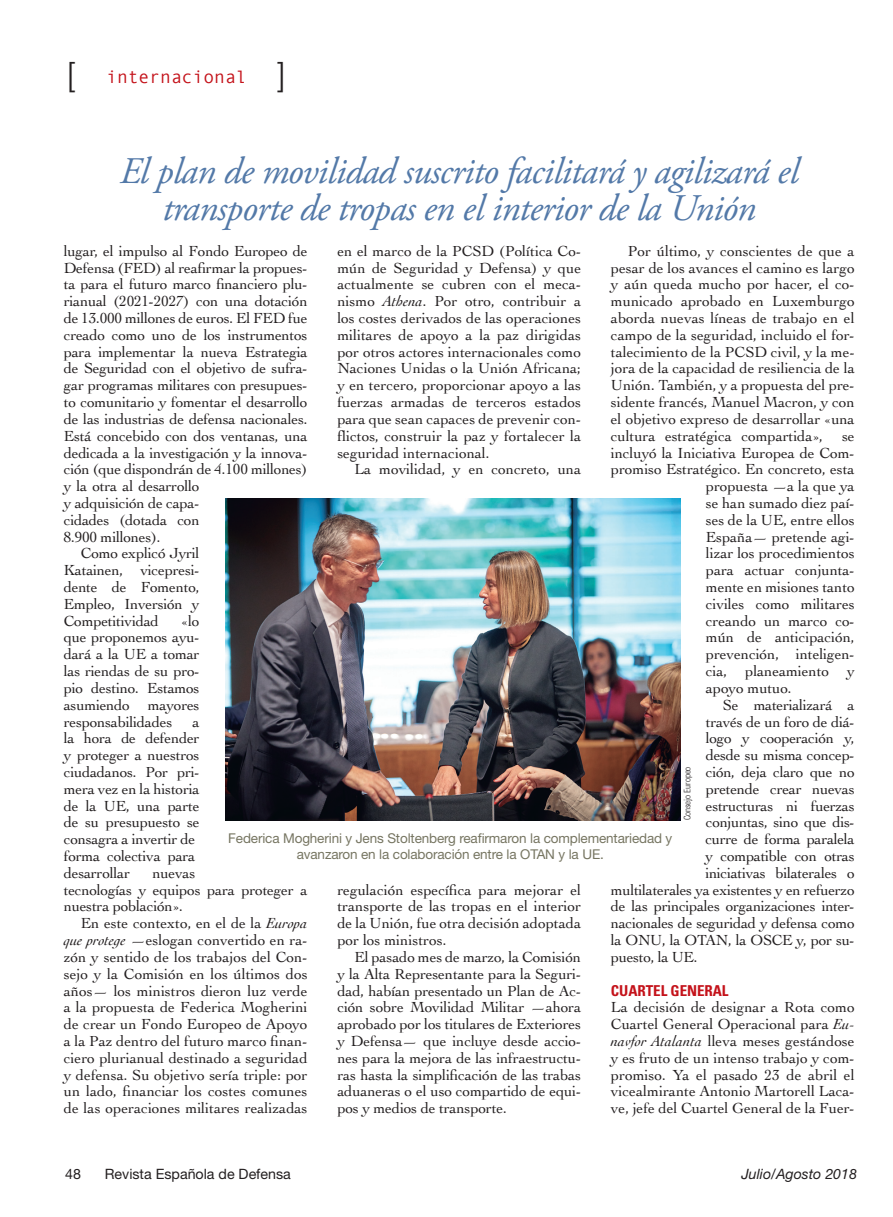
<style>
.page{position:relative;width:893px;height:1217px;background:#fff}
.page>*{position:absolute;margin:0;border:0;box-sizing:border-box;transform-origin:0 0}
.t1{font:italic 37.5px/37.5px "Adobe Garamond Pro";letter-spacing:-.02em;color:#5379a8;text-align:center}
.t2{font:300 33px "Helvetica Neue";color:#231f20}
.t3{font:18px "Monotypecom";color:#c4121a}
.t4{font:15.3px/16.8px "Cochin";letter-spacing:-.015em;color:#231f20;text-align:justify}
.t5{font:700 condensed 15px "Univers";letter-spacing:-.005em;color:#c4121a}
.t6{font:14.25px "Helvetica Neue";color:#231f20}
.t7{font:italic 14.25px "Helvetica Neue";color:#231f20}
.t8{font:13.5px/15.8px "Helvetica Neue";letter-spacing:-.01em;color:#767561;text-align:center}
.t9{font:300 condensed 9px "Univers";letter-spacing:-.005em;color:#231f20}
.s1{font-family:"Helvetica Neue";font-weight:300;font-size:33px;color:#231f20}
.s2{font-style:italic}
</style>
<div class="page">
<img style="left:225px;top:498px;width:455px;height:322px">
<h2 class="t2" style="left:67px;top:54px;width:9px">[</h2>
<p class="t3" style="left:106px;top:67px;width:181px">internacional <span class="s1">]</span></p>
<h1 class="t1" style="left:120px;top:153px;width:680px">El plan de movilidad suscrito facilitará y agilizará el transporte de tropas en el interior de la Unión</h1>
<p class="t4" style="left:337px;top:242px;width:245px">en el marco de la PCSD (Política Co&shy;mún de Seguridad y Defensa) y que actualmente se cubren con el meca&shy;nismo <span class="s2">Athena</span>. Por otro, contribuir a los costes derivados de las operaciones militares de apoyo a la paz dirigidas por otros actores internacionales como Naciones Unidas o la Unión Africana; y en tercero, proporcionar apoyo a las fuerzas armadas de terceros estados para que sean capaces de prevenir con&shy;flictos, construir la paz y fortalecer la seguridad internacional.</p>
<p class="t4" style="left:354px;top:460px;width:228px">La movilidad, y en concreto, una</p>
<p class="t4" style="left:64px;top:242px;width:245px">lugar, el impulso al Fondo Europeo de</p>
<p class="t4" style="left:64px;top:258px;width:245px">Defensa (FED) al reafirmar la propues-</p>
<p class="t4" style="left:64px;top:275px;width:245px">ta para el futuro marco financiero plu-</p>
<p class="t4" style="left:64px;top:292px;width:245px">rianual (2021-2027) con una dotación</p>
<p class="t4" style="left:64px;top:309px;width:245px">de 13.000 millones de euros. El FED fue</p>
<p class="t4" style="left:64px;top:326px;width:245px">creado como uno de los instrumentos</p>
<p class="t4" style="left:64px;top:342px;width:245px">para implementar la nueva Estrategia</p>
<p class="t4" style="left:64px;top:359px;width:245px">de Seguridad con el objetivo de sufra-</p>
<p class="t4" style="left:64px;top:376px;width:245px">gar programas militares con presupues-</p>
<p class="t4" style="left:64px;top:393px;width:245px">to comunitario y fomentar el desarrollo</p>
<p class="t4" style="left:64px;top:410px;width:245px">de las industrias de defensa nacionales.</p>
<p class="t4" style="left:64px;top:426px;width:245px">Está concebido con dos ventanas, una</p>
<p class="t4" style="left:64px;top:443px;width:245px">dedicada a la investigación y la innova-</p>
<p class="t4" style="left:64px;top:460px;width:245px">ción (que dispondrán de 4.100 millones)</p>
<p class="t4" style="left:64px;top:477px;width:137px">y la otra al desarrollo</p>
<p class="t4" style="left:64px;top:494px;width:137px">y adquisición de capa-</p>
<p class="t4" style="left:64px;top:510px;width:137px">cidades (dotada con</p>
<p class="t4" style="left:64px;top:527px;width:98px">8.900 millones).</p>
<p class="t4" style="left:81px;top:544px;width:120px">Como explicó Jyril</p>
<p class="t4" style="left:64px;top:561px;width:137px">Katainen, vicepresi-</p>
<p class="t4" style="left:64px;top:578px;width:137px">dente de Fomento,</p>
<p class="t4" style="left:64px;top:594px;width:137px">Empleo, Inversión y</p>
<p class="t4" style="left:64px;top:611px;width:97px">Competitividad</p>
<p class="t4" style="left:628px;top:242px;width:228px">Por último, y conscientes de que a</p>
<p class="t4" style="left:611px;top:258px;width:245px">pesar de los avances el camino es largo</p>
<p class="t4" style="left:611px;top:275px;width:245px">y aún queda mucho por hacer, el co-</p>
<p class="t4" style="left:611px;top:292px;width:245px">municado aprobado en Luxemburgo</p>
<p class="t4" style="left:611px;top:309px;width:245px">aborda nuevas líneas de trabajo en el</p>
<p class="t4" style="left:611px;top:326px;width:245px">campo de la seguridad, incluido el for-</p>
<p class="t4" style="left:611px;top:342px;width:245px">talecimiento de la PCSD civil, y la me-</p>
<p class="t4" style="left:611px;top:359px;width:245px">jora de la capacidad de resiliencia de la</p>
<p class="t4" style="left:611px;top:376px;width:245px">Unión. También, y a propuesta del pre-</p>
<p class="t4" style="left:611px;top:393px;width:245px">sidente francés, Manuel Macron, y con</p>
<p class="t4" style="left:611px;top:410px;width:245px">el objetivo expreso de desarrollar «una</p>
<p class="t4" style="left:611px;top:426px;width:245px">cultura estratégica compartida», se</p>
<p class="t4" style="left:611px;top:443px;width:245px">incluyó la Iniciativa Europea de Com-</p>
<p class="t4" style="left:611px;top:460px;width:245px">promiso Estratégico. En concreto, esta</p>
<p class="t4" style="left:706px;top:477px;width:150px">propuesta —a la que ya</p>
<p class="t4" style="left:706px;top:494px;width:150px">se han sumado diez paí-</p>
<p class="t4" style="left:706px;top:510px;width:150px">ses de la UE, entre ellos</p>
<p class="t4" style="left:706px;top:527px;width:150px">España— pretende agi-</p>
<p class="t4" style="left:706px;top:544px;width:150px">lizar los procedimientos</p>
<p class="t4" style="left:706px;top:561px;width:150px">para actuar conjunta-</p>
<p class="t4" style="left:706px;top:578px;width:150px">mente en misiones tanto</p>
<p class="t4" style="left:706px;top:594px;width:150px">civiles como militares</p>
<p class="t4" style="left:706px;top:611px;width:150px">creando un marco co-</p>
<p class="t4" style="left:706px;top:628px;width:150px">mún de anticipación,</p>
<p class="t4" style="left:706px;top:645px;width:150px">prevención, inteligen-</p>
<p class="t4" style="left:706px;top:662px;width:150px">cia, planeamiento y</p>
<p class="t4" style="left:706px;top:678px;width:87px">apoyo mutuo.</p>
<p class="t4" style="left:723px;top:695px;width:133px">Se materializará a</p>
<p class="t4" style="left:706px;top:712px;width:150px">través de un foro de diá-</p>
<p class="t4" style="left:706px;top:729px;width:150px">logo y cooperación y,</p>
<p class="t4" style="left:706px;top:746px;width:150px">desde su misma concep-</p>
<p class="t4" style="left:706px;top:762px;width:150px">ción, deja claro que no</p>
<p class="t4" style="left:706px;top:779px;width:150px">pretende crear nuevas</p>
<p class="t4" style="left:706px;top:796px;width:150px">estructuras ni fuerzas</p>
<p class="t4" style="left:706px;top:813px;width:150px">conjuntas, sino que dis-</p>
<p class="t4" style="left:705px;top:830px;width:151px">curre de forma paralela</p>
<p class="t4" style="left:705px;top:846px;width:151px">y compatible con otras</p>
<p class="t4" style="left:705px;top:863px;width:151px">iniciativas bilaterales o</p>
<p class="t4" style="left:611px;top:880px;width:245px">multilaterales ya existentes y en refuerzo</p>
<p class="t4" style="left:611px;top:897px;width:245px">de las principales organizaciones inter-</p>
<p class="t4" style="left:611px;top:914px;width:245px">nacionales de seguridad y defensa como</p>
<p class="t4" style="left:611px;top:930px;width:245px">la ONU, la OTAN, la OSCE y, por su-</p>
<p class="t4" style="left:611px;top:947px;width:88px">puesto, la UE.</p>
<p class="t5" style="left:611px;top:980px;width:119px">CUARTEL GENERAL</p>
<p class="t4" style="left:611px;top:998px;width:245px">La decisión de designar a Rota como Cuartel General Operacional para <span class="s2">Eu&shy;navfor Atalanta</span> lleva meses gestándose y es fruto de un intenso trabajo y com&shy;promiso. Ya el pasado 23 de abril el vicealmirante Antonio Martorell Laca&shy;ve, jefe del Cuartel General de la Fuer-</p>
<p class="t4" style="left:64px;top:611px;width:137px;text-indent:118px">«lo que proponemos ayu&shy;dará a la UE a tomar las riendas de su pro&shy;pio destino. Estamos asumiendo mayores responsabilidades</p>
<p class="t4" style="left:64px;top:712px;width:137px;text-align:left;text-indent:129px">a la hora de defender y proteger a nuestros ciudadanos. Por pri&shy;mera vez en la historia de la UE, una parte de su presupuesto se consagra a invertir de forma colectiva para desarrollar</p>
<p class="t9" style="left:682px;top:820px;width:55px;rotate:-90deg">Consejo Europeo</p>
<p class="t8" style="left:228px;top:830px;width:446px">Federica Mogherini y Jens Stoltenberg reafirmaron la complementariedad y avanzaron en la colaboración entre la OTAN y la UE.</p>
<p class="t4" style="left:64px;top:863px;width:245px;text-align:left;text-indent:89px">nuevas<br>tecnologías y equipos para proteger a nuestra población».</p>
<p class="t4" style="left:64px;top:914px;width:245px;text-indent:17px">En este contexto, en el de la <span class="s2">Europa que protege</span> —eslogan convertido en ra&shy;zón y sentido de los trabajos del Con&shy;sejo y la Comisión en los últimos dos años— los ministros dieron luz verde a la propuesta de Federica Mogherini de crear un Fondo Europeo de Apoyo a la Paz dentro del futuro marco finan&shy;ciero plurianual destinado a seguridad y defensa. Su objetivo sería triple: por un lado, financiar los costes comunes de las operaciones militares realizadas</p>
<p class="t4" style="left:337px;top:880px;width:245px">regulación específica para mejorar el transporte de las tropas en el interior de la Unión, fue otra decisión adoptada por los ministros.</p>
<p class="t4" style="left:337px;top:947px;width:245px;text-indent:17px">El pasado mes de marzo, la Comisión y la Alta Representante para la Seguri&shy;dad, habían presentado un Plan de Ac&shy;ción sobre Movilidad Militar —ahora aprobado por los titulares de Exteriores y Defensa— que incluye desde accio&shy;nes para la mejora de las infraestructu&shy;ras hasta la simplificación de las trabas aduaneras o el uso compartido de equi&shy;pos y medios de transporte.</p>
<p class="t6" style="left:65px;top:1164px;width:17px">48</p>
<p class="t6" style="left:105px;top:1164px;width:188px">Revista Española de Defensa</p>
<p class="t7" style="left:741px;top:1164px;width:117px">Julio/Agosto 2018</p>
</div>
